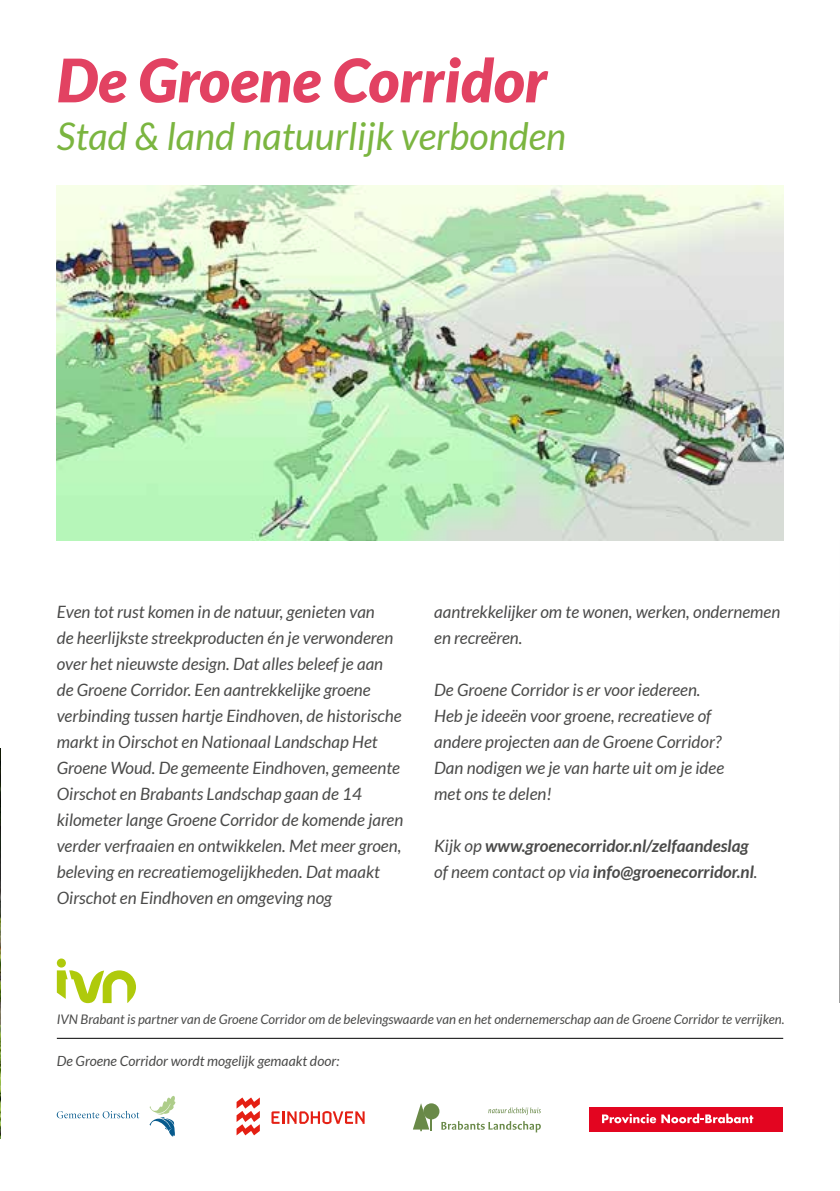
<style>
.page{position:relative;width:840px;height:1191px;background:#fff}
.page>*{position:absolute;margin:0;border:0;box-sizing:border-box;transform-origin:0 0}
.t1{font:italic 900 60px "Lato";color:#e24262}
.t2{font:italic 38px "Lato";color:#7bb540}
.t3{font:italic 17px/26px "Lato";color:#4a4a49}
.t4{font:italic 700 17px/26px "Lato";color:#4a4a49}
.t5{font:italic 14px "Lato";color:#4a4a49}
.t6{font:italic 13.2px "Lato";color:#4a4a49}
.s1{font-weight:400}
</style>
<div class="page">
<hr style="left:839px;top:540px;width:1px;height:462px;background:#9f9f9f">
<img style="left:0;top:748px;width:1px;height:390px">
<svg style="left:57px;top:970px;width:79px;height:33px"></svg>
<div style="left:57px;top:958px;width:9px;height:9px;background:#afca0b;border-radius:50%"></div>
<img style="left:57px;top:185px;width:725px;height:355px">
<svg style="left:149px;top:1096px;width:26px;height:40px"></svg>
<svg style="left:57px;top:1110px;width:82px;height:8px"></svg>
<svg style="left:236px;top:1097px;width:24px;height:38px"></svg>
<svg style="left:271px;top:1111px;width:93px;height:13px"></svg>
<svg style="left:441px;top:1121px;width:99px;height:11px"></svg>
<div style="left:423px;top:1103px;width:16px;height:16px;background:#698948;border-radius:50%"></div>
<svg style="left:413px;top:1103px;width:19px;height:28px"></svg>
<svg style="left:488px;top:1107px;width:52px;height:8px"></svg>
<div style="left:589px;top:1107px;width:193px;height:24px;background:#e30520"></div>
<svg style="left:602px;top:1113px;width:53px;height:10px"></svg>
<svg style="left:661px;top:1113px;width:91px;height:10px"></svg>
<hr style="left:57px;top:1038px;width:725px;height:1px;background:#000">
<h1 class="t1" style="left:57px;top:45px;width:491px">De Groene Corridor</h1>
<h2 class="t2" style="left:57px;top:115px;width:510px">Stad &amp; land natuurlijk verbonden</h2>
<p class="t3" style="left:57px;top:599px;width:348px">Even tot rust komen in de natuur, genieten van<br>de heerlijkste streekproducten én je verwonderen over het nieuwste design. Dat alles beleef je aan de Groene Corridor. Een aantrekkelijke groene verbinding tussen hartje Eindhoven, de historische markt in Oirschot en Nationaal Landschap Het Groene Woud. De gemeente Eindhoven, gemeente Oirschot en Brabants Landschap gaan de 14 kilometer lange Groene Corridor de komende jaren verder verfraaien en ontwikkelen. Met meer groen, beleving en recreatiemogelijkheden. Dat maakt Oirschot en Eindhoven en omgeving nog</p>
<p class="t3" style="left:434px;top:599px;width:347px">aantrekkelijker om te wonen, werken, ondernemen en recreëren.</p>
<p class="t3" style="left:434px;top:677px;width:291px">De Groene Corridor is er voor iedereen.<br>Heb je ideeën voor groene, recreatieve of andere projecten aan de Groene Corridor?<br>Dan nodigen we je van harte uit om je idee met ons te delen!</p>
<p class="t4" style="left:434px;top:833px;width:325px"><span class="s1">Kijk op</span> www.groenecorridor.nl/zelfaandeslag <span class="s1">of neem contact op via</span> info@groenecorridor.nl<span class="s1">.</span></p>
<p class="t6" style="left:57px;top:1012px;width:728px">IVN Brabant is partner van de Groene Corridor om de belevingswaarde van en het ondernemerschap aan de Groene Corridor te verrijken.</p>
<p class="t5" style="left:57px;top:1053px;width:284px">De Groene Corridor wordt mogelijk gemaakt door:</p>
</div>
